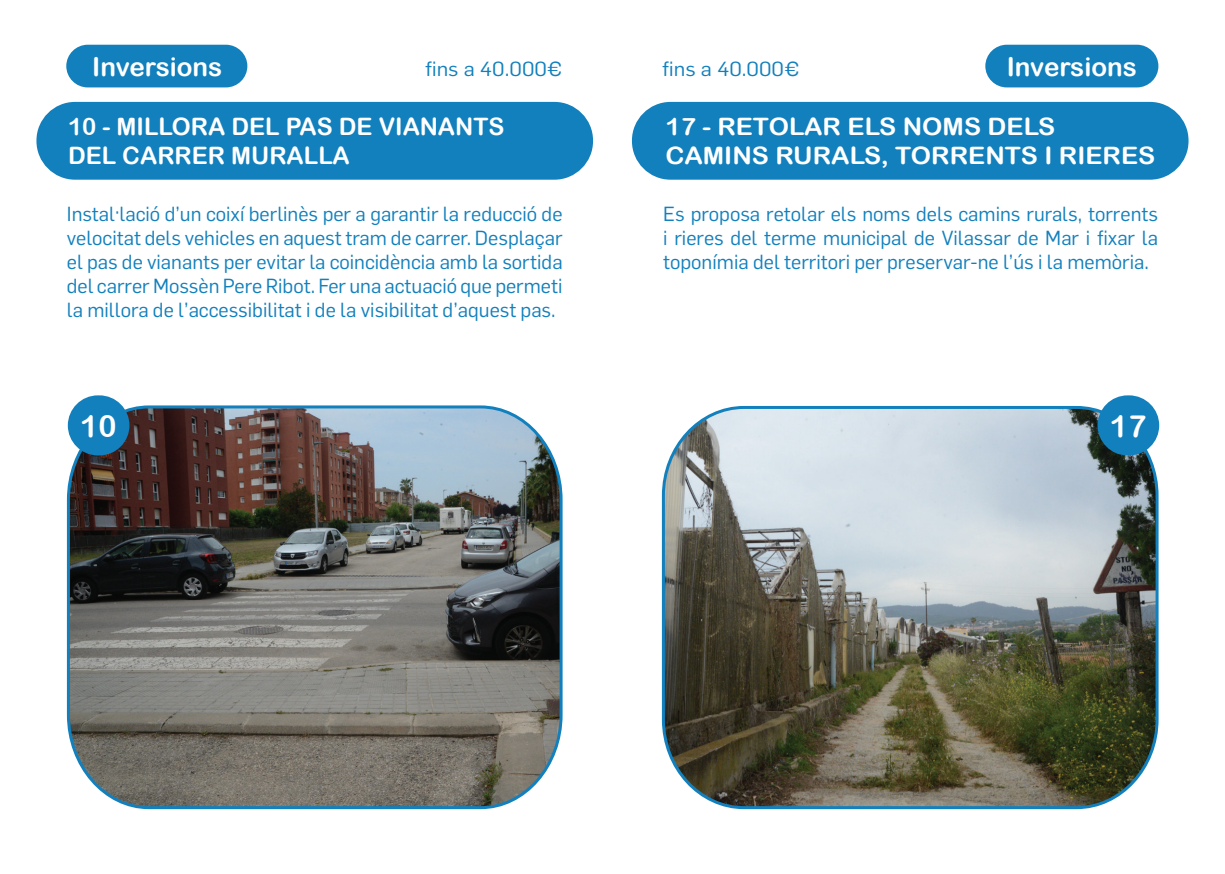
<style>
.page{position:relative;width:1225px;height:874px;background:#fff}
.page>*{position:absolute;margin:0;border:0;box-sizing:border-box;transform-origin:0 0}
.t1{font:30.6px "Arial Rounded MT Bold";color:#fff}
.t2{font:26px "Arial Rounded MT Bold";color:#fff}
.t3{font:24px/28.8px "Arial Rounded MT Bold";color:#fff;scale:1.07 1}
.t4{font:24px/28.8px "Arial Rounded MT Bold";color:#fff}
.t5{font:20px/24px "Flama";color:#1280bd;text-align:justify}
.t6{font:20px "Flama";color:#1280bd;scale:1.07 1}
</style>
<div class="page">
<svg style="left:66px;top:404px;width:497px;height:406px;background:#6e6e6d"></svg>
<img style="left:666px;top:407px;width:491px;height:400px">
<div style="left:662px;top:406px;width:496px;height:402px;border:3px solid #1280bd;border-radius:84px"></div>
<div style="left:36px;top:102px;width:557px;height:77px;background:#1280bd;border-radius:39px"></div>
<div style="left:632px;top:102px;width:556px;height:77px;background:#1280bd;border-radius:39px"></div>
<div style="left:66px;top:45px;width:181px;height:42px;background:#1280bd;border-radius:21px"></div>
<div style="left:985px;top:45px;width:173px;height:42px;background:#1280bd;border-radius:21px"></div>
<div style="left:68px;top:395px;width:61px;height:60px;background:#1280bd;border-radius:30px"></div>
<div style="left:1097px;top:395px;width:62px;height:60px;background:#1280bd;border-radius:30px"></div>
<h2 class="t2" style="left:92px;top:51px;width:132px">Inversions</h2>
<p class="t6" style="left:425px;top:55px;width:130px">fins a 40.000€</p>
<p class="t6" style="left:662px;top:55px;width:130px">fins a 40.000€</p>
<h2 class="t2" style="left:1006px;top:51px;width:132px">Inversions</h2>
<p class="t4" style="left:68px;top:112px;width:438px">10 - MILLORA DEL PAS DE VIANANTS<br>DEL CARRER MURALLA</p>
<p class="t3" style="left:665px;top:112px;width:459px">17 - RETOLAR ELS NOMS DELS<br>CAMINS RURALS, TORRENTS I RIERES</p>
<p class="t5" style="left:67px;top:201px;width:497px">Instal·lació d’un coixí berlinès per a garantir la reducció de velocitat dels vehicles en aquest tram de carrer. Desplaçar el pas de vianants per evitar la coincidència amb la sortida del carrer Mossèn Pere Ribot. Fer una actuació que permeti la millora de l’accessibilitat i de la visibilitat d’aquest pas.</p>
<p class="t5" style="left:663px;top:201px;width:496px">Es proposa retolar els noms dels camins rurals, torrents i rieres del terme municipal de Vilassar de Mar i fixar la toponímia del territori per preservar-ne l’ús i la memòria.</p>
<h1 class="t1" style="left:80px;top:407px;width:38px">10</h1>
<h1 class="t1" style="left:1110px;top:407px;width:38px">17</h1>
</div>
